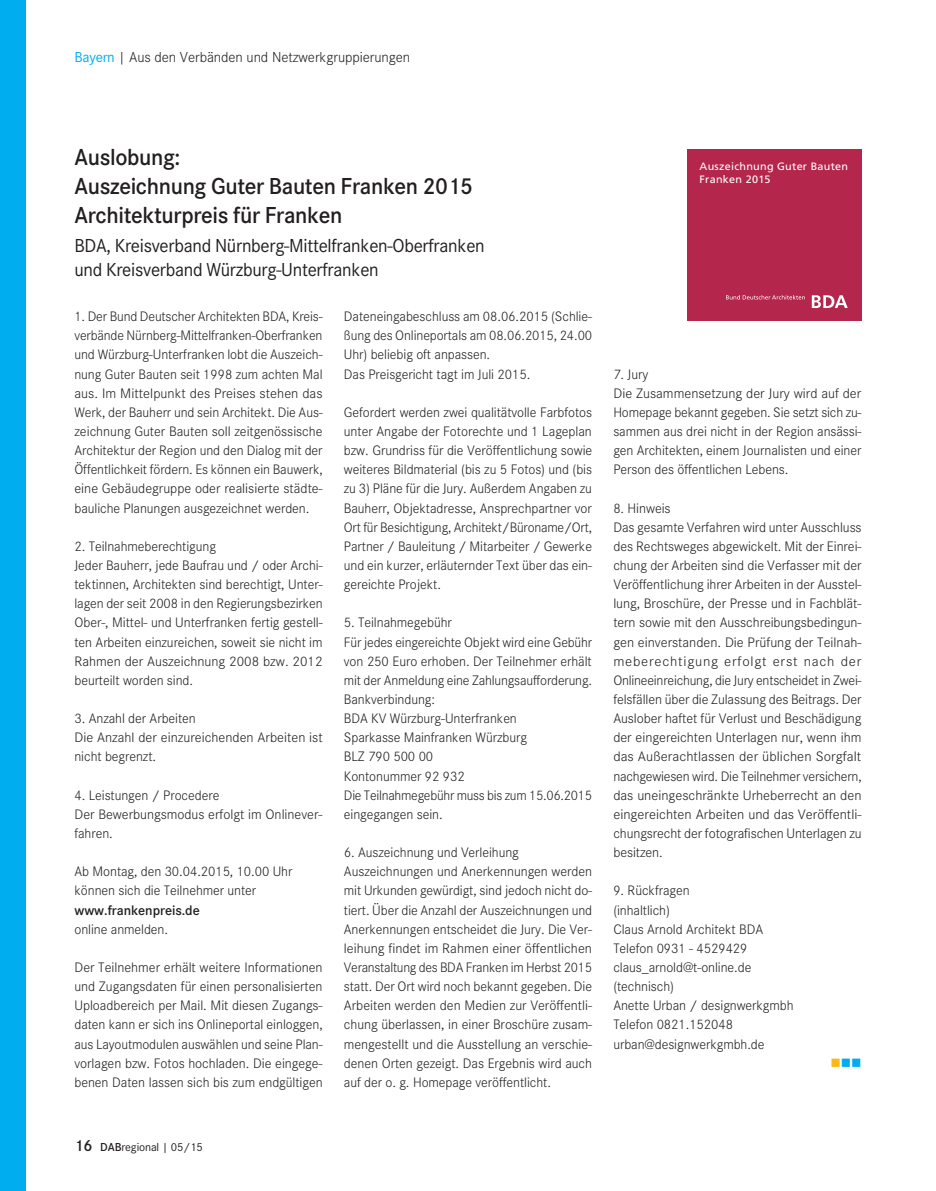
<style>
.page{position:relative;width:936px;height:1191px;background:#fff}
.page>*{position:absolute;margin:0;border:0;box-sizing:border-box;transform-origin:0 0}
.t1{font:600 24px/28.8px "Corporate S";letter-spacing:-.015em;color:#231f20}
.t2{font:19.5px/23.4px "Corporate S";letter-spacing:-.015em;color:#231f20}
.t3{font:300 15px "Corporate S";letter-spacing:-.005em;color:#231f20}
.t4{font:300 14.25px/19.2px "Corporate S";letter-spacing:-.005em;color:#231f20}
.t5{font:600 14.25px "Corporate S";letter-spacing:-.005em;color:#231f20}
.t6{font:14.25px "Wingdings";color:#fcb914}
.t7{font:12px "Corporate S";letter-spacing:-.01em;color:#231f20}
.t8{font:10.65px/12.8px "Frutiger LT";letter-spacing:.025em;color:#fff}
.s1{font-weight:400;color:#00aeef}
.s2{font-weight:600;font-size:16.5px}
.s3{font-weight:600}
.s4{color:#00aeef}
</style>
<div class="page">
<div style="left:0;top:0;width:26px;height:1191px;background:#00aeef"></div>
<div style="left:687px;top:150px;width:174px;height:171px;background:#b4264b"></div>
<svg style="left:726px;top:295px;width:78px;height:4px"></svg>
<svg style="left:811px;top:295px;width:36px;height:13px"></svg>
<p class="t3" style="left:75px;top:49px;width:337px"><span class="s1">Bayern</span> | Aus den Verbänden und Netzwerkgruppierungen</p>
<h1 class="t1" style="left:74px;top:143px;width:400px">Auslobung:<br>Auszeichnung Guter Bauten Franken 2015<br>Architekturpreis für Franken</h1>
<h2 class="t2" style="left:74px;top:234px;width:412px">BDA, Kreisverband Nürnberg-Mittelfranken-Oberfranken und Kreisverband Würzburg-Unterfranken</h2>
<p class="t4" style="left:74px;top:307px;width:250px;text-align:justify">1. Der Bund Deutscher Architekten BDA, Kreis&shy;verbände Nürnberg-Mittelfranken-Oberfranken und Würzburg-Unterfranken lobt die Auszeich&shy;nung Guter Bauten seit 1998 zum achten Mal aus. Im Mittelpunkt des Preises stehen das Werk, der Bauherr und sein Architekt. Die Aus&shy;zeichnung Guter Bauten soll zeitgenössische Architektur der Region und den Dialog mit der Öffentlichkeit fördern. Es können ein Bauwerk, eine Gebäudegruppe oder realisierte städte&shy;bauliche Planungen ausgezeichnet werden.</p>
<p class="t4" style="left:74px;top:536px;width:250px">2. Teilnahmeberechtigung<br>Jeder Bauherr, jede Baufrau und / oder Archi&shy;tektinnen, Architekten sind berechtigt, Unter&shy;lagen der seit 2008 in den Regierungsbezirken Ober-, Mittel- und Unterfranken fertig gestell&shy;ten Arbeiten einzureichen, soweit sie nicht im Rahmen der Auszeichnung 2008 bzw. 2012 beurteilt worden sind.</p>
<p class="t4" style="left:74px;top:709px;width:250px">3. Anzahl der Arbeiten<br>Die Anzahl der einzureichenden Arbeiten ist nicht begrenzt.</p>
<p class="t4" style="left:74px;top:785px;width:250px">4. Leistungen / Procedere<br>Der Bewerbungsmodus erfolgt im Onlinever&shy;fahren.</p>
<p class="t4" style="left:74px;top:862px;width:219px">Ab Montag, den 30.04.2015, 10.00 Uhr können sich die Teilnehmer unter</p>
<p class="t5" style="left:74px;top:901px;width:127px">www.frankenpreis.de</p>
<p class="t4" style="left:74px;top:919px;width:95px">online anmelden.</p>
<p class="t4" style="left:74px;top:957px;width:250px;text-align:justify">Der Teilnehmer erhält weitere Informationen und Zugangsdaten für einen personalisierten Uploadbereich per Mail. Mit diesen Zugangs&shy;daten kann er sich ins Onlineportal einloggen, aus Layoutmodulen auswählen und seine Plan&shy;vorlagen bzw. Fotos hochladen. Die eingege&shy;benen Daten lassen sich bis zum endgültigen</p>
<p class="t4" style="left:344px;top:307px;width:250px">Dateneingabeschluss am 08.06.2015 (Schlie&shy;ßung des Onlineportals am 08.06.2015, 24.00<br>Uhr) beliebig oft anpassen.<br>Das Preisgericht tagt im Juli 2015.</p>
<p class="t4" style="left:344px;top:403px;width:250px;text-align:justify">Gefordert werden zwei qualitätvolle Farbfotos unter Angabe der Fotorechte und 1 Lageplan bzw. Grundriss für die Veröffentlichung sowie weiteres Bildmaterial (bis zu 5 Fotos) und (bis zu 3) Pläne für die Jury. Außerdem Angaben zu Bauherr, Objektadresse, Ansprechpartner vor Ort für Besichtigung, Architekt/Büroname/Ort, Partner / Bauleitung / Mitarbeiter / Gewerke und ein kurzer, erläuternder Text über das ein&shy;gereichte Projekt.</p>
<p class="t4" style="left:344px;top:613px;width:250px">5. Teilnahmegebühr<br>Für jedes eingereichte Objekt wird eine Gebühr von 250 Euro erhoben. Der Teilnehmer erhält mit der Anmeldung eine Zahlungsaufforderung.<br>Bankverbindung:<br>BDA KV Würzburg-Unterfranken<br>Sparkasse Mainfranken Würzburg<br>BLZ 790 500 00<br>Kontonummer 92 932<br>Die Teilnahmegebühr muss bis zum 15.06.2015 eingegangen sein.</p>
<p class="t4" style="left:344px;top:843px;width:250px">6. Auszeichnung und Verleihung Auszeichnungen und Anerkennungen werden mit Urkunden gewürdigt, sind jedoch nicht do&shy;tiert. Über die Anzahl der Auszeichnungen und Anerkennungen entscheidet die Jury. Die Ver&shy;leihung findet im Rahmen einer öffentlichen Veranstaltung des BDA Franken im Herbst 2015 statt. Der Ort wird noch bekannt gegeben. Die Arbeiten werden den Medien zur Veröffentli&shy;chung überlassen, in einer Broschüre zusam&shy;mengestellt und die Ausstellung an verschie&shy;denen Orten gezeigt. Das Ergebnis wird auch auf der o. g. Homepage veröffentlicht.</p>
<p class="t7" style="left:74px;top:1140px;width:130px"><span class="s2">16</span> <span class="s3">DAB</span>regional | 05/15</p>
<p class="t8" style="left:699px;top:160px;width:150px">Auszeichnung Guter Bauten<br>Franken 2015</p>
<p class="t4" style="left:613px;top:364px;width:250px">7. Jury<br>Die Zusammensetzung der Jury wird auf der Homepage bekannt gegeben. Sie setzt sich zu&shy;sammen aus drei nicht in der Region ansässi&shy;gen Architekten, einem Journalisten und einer Person des öffentlichen Lebens.</p>
<p class="t4" style="left:613px;top:498px;width:250px">8. Hinweis<br>Das gesamte Verfahren wird unter Ausschluss des Rechtsweges abgewickelt. Mit der Einrei&shy;chung der Arbeiten sind die Verfasser mit der Veröffentlichung ihrer Arbeiten in der Ausstel&shy;lung, Broschüre, der Presse und in Fachblät&shy;tern sowie mit den Ausschreibungsbedingun&shy;gen einverstanden. Die Prüfung der Teilnah&shy;meberechtigung erfolgt erst nach der Onlineeinreichung, die Jury entscheidet in Zwei&shy;felsfällen über die Zulassung des Beitrags. Der Auslober haftet für Verlust und Beschädigung der eingereichten Unterlagen nur, wenn ihm das Außerachtlassen der üblichen Sorgfalt nachgewiesen wird. Die Teilnehmer versichern, das uneingeschränkte Urheberrecht an den eingereichten Arbeiten und das Veröffentli&shy;chungsrecht der fotografischen Unterlagen zu besitzen.</p>
<p class="t4" style="left:613px;top:881px;width:182px">9. Rückfragen<br>(inhaltlich)<br>Claus Arnold Architekt BDA<br>Telefon 0931 - 4529429 claus_arnold@t-online.de (technisch)<br>Anette Urban / designwerkgmbh<br>Telefon 0821.152048 urban@designwerkgmbh.de</p>
<p class="t6" style="left:830px;top:1054px;width:33px">■<span class="s4">■■</span></p>
</div>
